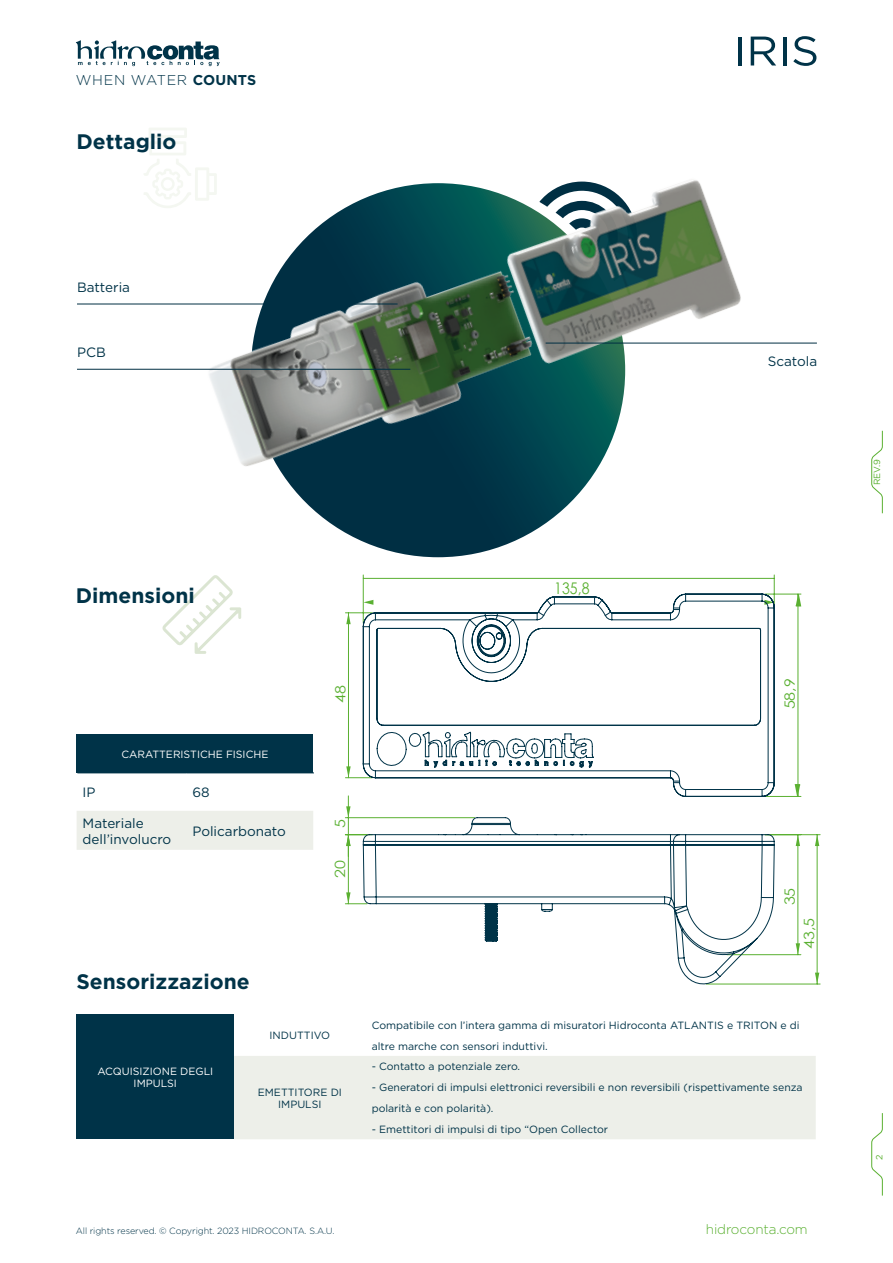
<style>
.page{position:relative;width:893px;height:1263px;background:#fff}
.page>*{position:absolute;margin:0;border:0;box-sizing:border-box;transform-origin:0 0}
.t1{font:700 21px "Gotham";color:#003348}
.t2{font:16.05px "Century Gothic";color:#5ab031;scale:.88 1}
.t3{font:300 14.25px "Gotham";letter-spacing:.05em;color:#003348}
.t4{font:14.1px "Century Gothic";color:#5ab031;scale:1.13 1}
.t5{font:13.5px/16.2px "Gotham";color:#003348}
.t6{font:300 13.5px "Gotham";letter-spacing:-.01em;color:#5ab031}
.t7{font:10.5px/21px "Gotham";color:#003348}
.t8{font:10.5px/12.6px "Gotham";color:#fff;text-align:center}
.t9{font:300 9px "Gotham";letter-spacing:-.01em;color:#003348}
.t10{font:9px "Gotham";color:#5ab031}
.s1{font-weight:700}
</style>
<div class="page">
<svg style="left:76px;top:40px;width:144px;height:26px"></svg>
<svg style="left:871px;top:430px;width:12px;height:84px"></svg>
<hr style="left:738px;top:37px;width:4px;height:28px;background:#003348">
<svg style="left:751px;top:37px;width:25px;height:28px"></svg>
<hr style="left:783px;top:37px;width:3px;height:28px;background:#003348">
<svg style="left:793px;top:36px;width:23px;height:30px"></svg>
<svg style="left:871px;top:1113px;width:12px;height:83px"></svg>
<div style="left:251px;top:183px;width:374px;height:374px;background:#002f43;border-radius:187px"></div>
<div style="left:185px;top:65px;width:561px;height:450px;background:#fff;opacity:.75"></div>
<hr style="left:77px;top:304px;width:321px;height:1px;background:#002f43">
<hr style="left:546px;top:343px;width:271px;height:1px;background:#002f43">
<svg style="left:144px;top:128px;width:73px;height:80px"></svg>
<svg style="left:163px;top:575px;width:78px;height:79px"></svg>
<div style="left:77px;top:735px;width:236px;height:38px;background:#003348"></div>
<div style="left:77px;top:811px;width:236px;height:39px;background:#edefe9"></div>
<hr style="left:186px;top:772px;width:128px;height:1px;background:#003348">
<hr style="left:77px;top:369px;width:333px;height:1px;background:#002f43">
<hr style="left:765px;top:834px;width:55px;height:1px;background:#5ab031">
<hr style="left:706px;top:984px;width:114px;height:1px;background:#5ab031">
<hr style="left:727px;top:954px;width:74px;height:1px;background:#5ab031">
<hr style="left:348px;top:613px;width:1px;height:165px;background:#5ab031">
<hr style="left:798px;top:594px;width:1px;height:202px;background:#5ab031">
<hr style="left:765px;top:796px;width:36px;height:1px;background:#5ab031">
<hr style="left:765px;top:594px;width:36px;height:1px;background:#5ab031">
<svg style="left:796px;top:835px;width:23px;height:149px"></svg>
<svg style="left:363px;top:575px;width:412px;height:19px"></svg>
<svg style="left:345px;top:766px;width:18px;height:12px"></svg>
<svg style="left:345px;top:612px;width:18px;height:12px"></svg>
<svg style="left:794px;top:783px;width:8px;height:14px"></svg>
<svg style="left:794px;top:593px;width:8px;height:14px"></svg>
<svg style="left:345px;top:796px;width:18px;height:108px"></svg>
<svg style="left:363px;top:594px;width:412px;height:390px"></svg>
<div style="left:77px;top:1014px;width:157px;height:125px;background:#003348"></div>
<div style="left:234px;top:1056px;width:582px;height:83px;background:#edefe9"></div>
<h3 class="t3" style="left:76px;top:70px;width:182px">WHEN WATER <span class="s1">COUNTS</span></h3>
<h1 class="t1" style="left:77px;top:128px;width:101px">Dettaglio</h1>
<p class="t5" style="left:77px;top:278px;width:55px">Batteria</p>
<p class="t5" style="left:77px;top:344px;width:30px">PCB</p>
<h1 class="t1" style="left:76px;top:581px;width:120px">Dimensioni</h1>
<p class="t8" style="left:121px;top:748px;width:149px">CARATTERISTICHE FISICHE</p>
<p class="t5" style="left:83px;top:784px;width:14px">IP</p>
<p class="t5" style="left:192px;top:784px;width:19px">68</p>
<p class="t5" style="left:83px;top:814px;width:90px">Materiale dell’involucro</p>
<p class="t5" style="left:192px;top:822px;width:95px">Policarbonato</p>
<h1 class="t1" style="left:77px;top:967px;width:175px">Sensorizzazione</h1>
<h3 class="t4" style="left:330px;top:703px;width:17px;rotate:-90deg">48</h3>
<h3 class="t4" style="left:330px;top:828px;width:9px;rotate:-90deg">5</h3>
<h3 class="t4" style="left:330px;top:878px;width:17px;rotate:-90deg">20</h3>
<h2 class="t2" style="left:554px;top:577px;width:42px">135,8</h2>
<p class="t5" style="left:768px;top:353px;width:51px">Scatola</p>
<h3 class="t4" style="left:780px;top:709px;width:29px;rotate:-90deg">58,9</h3>
<h3 class="t4" style="left:780px;top:905px;width:17px;rotate:-90deg">35</h3>
<h3 class="t4" style="left:799px;top:949px;width:29px;rotate:-90deg">43,5</h3>
<p class="t8" style="left:97px;top:1064px;width:117px">ACQUISIZIONE DEGLI<br>IMPULSI</p>
<p class="t7" style="left:270px;top:1025px;width:62px">INDUTTIVO</p>
<p class="t7" style="left:372px;top:1014px;width:429px">Compatibile con l’intera gamma di misuratori Hidroconta ATLANTIS e TRITON e di altre marche con sensori induttivi.</p>
<p class="t7" style="left:258px;top:1085px;width:86px;line-height:12.6px;text-align:center">EMETTITORE DI<br>IMPULSI</p>
<p class="t7" style="left:372px;top:1056px;width:150px">- Contatto a potenziale zero.</p>
<p class="t7" style="left:372px;top:1077px;width:432px">- Generatori di impulsi elettronici reversibili e non reversibili (rispettivamente senza polarità e con polarità).</p>
<p class="t7" style="left:372px;top:1119px;width:238px">- Emettitori di impulsi di tipo “Open Collector</p>
<p class="t9" style="left:76px;top:1225px;width:260px">All rights reserved. © Copyright. 2023 HIDROCONTA. S.A.U.</p>
<p class="t6" style="left:706px;top:1221px;width:103px">hidroconta.com</p>
<p class="t10" style="left:871px;top:485px;width:28px;rotate:-90deg">REV.9</p>
<p class="t10" style="left:873px;top:1160px;width:7px;rotate:-90deg">2</p>
</div>
